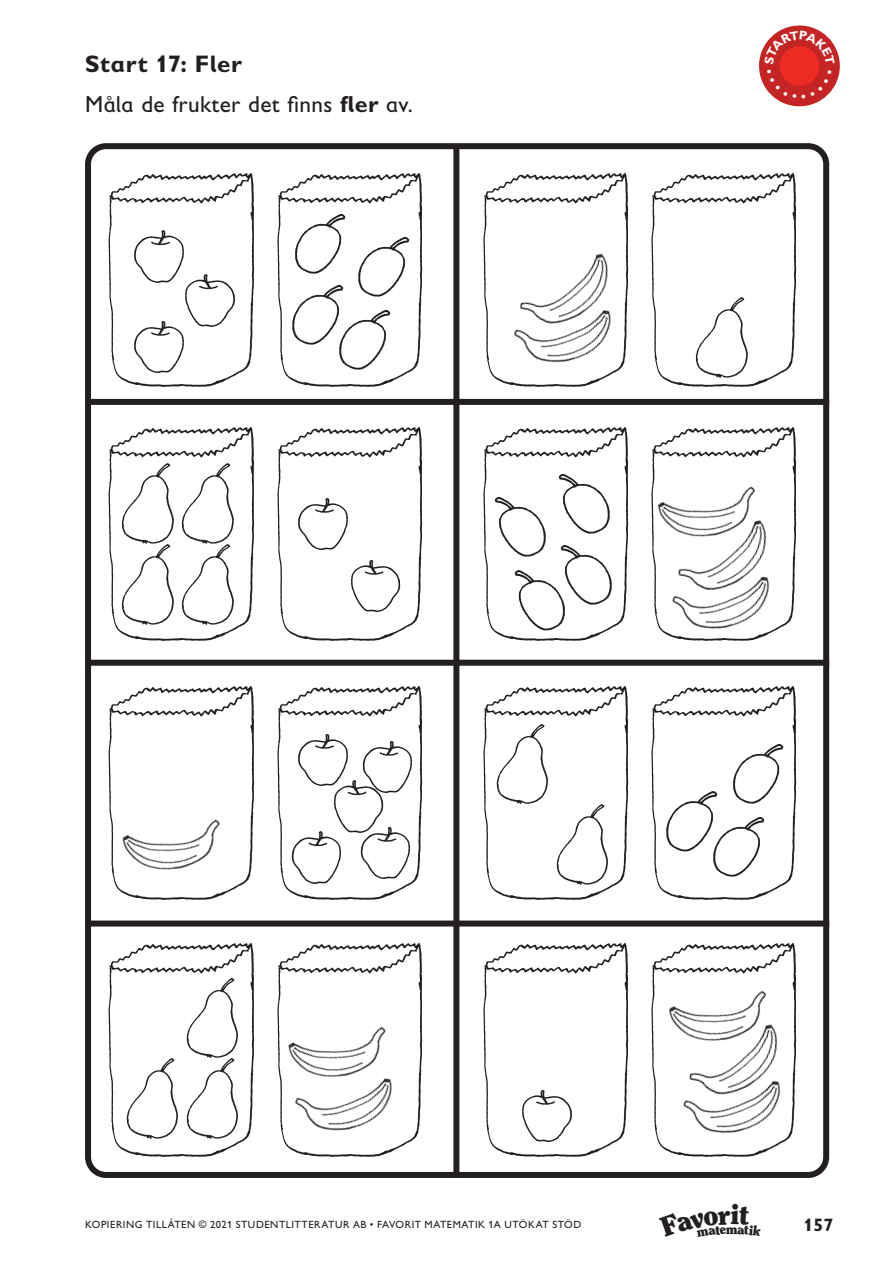
<style>
.page{position:relative;width:893px;height:1263px;background:#fff}
.page>*{position:absolute;margin:0;border:0;box-sizing:border-box;transform-origin:0 0}
.t1{font:700 24px "Gill Sans Infant Std";letter-spacing:.025em;color:#231f20}
.t2{font:23.25px "Gill Sans Infant Std";letter-spacing:.015em;color:#231f20}
.t3{font:700 18px "Gill Sans Infant Std";color:#231f20}
.t4{font:900 13.35px "Clearface";color:#231f20}
.t5{font:10.5px "Gill Sans Infant Std";letter-spacing:.05em;color:#231f20}
.s1{font-weight:700}
</style>
<div class="page">
<div style="left:759px;top:26px;width:81px;height:80px;background:#c42424;border-radius:50%"></div>
<div style="left:85px;top:143px;width:744px;height:1035px;border:6px solid #231f20;border-radius:18px"></div>
<div style="left:85px;top:660px;width:744px;height:6px;background:#231f20"></div>
<div style="left:85px;top:399px;width:744px;height:6px;background:#231f20"></div>
<div style="left:85px;top:920px;width:744px;height:6px;background:#231f20"></div>
<div style="left:453px;top:147px;width:6px;height:1031px;background:#231f20"></div>
<img style="left:483px;top:173px;width:146px;height:207px">
<img style="left:651px;top:173px;width:146px;height:214px">
<img style="left:483px;top:427px;width:146px;height:214px">
<img style="left:654px;top:427px;width:143px;height:200px">
<img style="left:483px;top:686px;width:146px;height:214px">
<img style="left:651px;top:686px;width:146px;height:214px">
<img style="left:483px;top:943px;width:146px;height:214px">
<img style="left:651px;top:943px;width:146px;height:208px">
<img style="left:88px;top:164px;width:167px;height:228px">
<img style="left:277px;top:173px;width:146px;height:214px">
<img style="left:88px;top:419px;width:167px;height:228px">
<img style="left:277px;top:427px;width:146px;height:214px">
<img style="left:88px;top:677px;width:167px;height:228px">
<img style="left:277px;top:686px;width:146px;height:214px">
<img style="left:88px;top:934px;width:167px;height:228px">
<img style="left:278px;top:943px;width:145px;height:202px">
<img style="left:115px;top:217px;width:75px;height:71px">
<img style="left:179px;top:261px;width:75px;height:71px">
<img style="left:115px;top:308px;width:75px;height:71px">
<img style="left:279px;top:484px;width:75px;height:71px">
<img style="left:344px;top:546px;width:76px;height:72px">
<img style="left:348px;top:814px;width:69px;height:71px">
<img style="left:279px;top:720px;width:75px;height:71px">
<img style="left:343px;top:727px;width:75px;height:71px">
<img style="left:277px;top:818px;width:71px;height:71px">
<img style="left:327px;top:767px;width:76px;height:71px">
<img style="left:516px;top:1076px;width:75px;height:71px">
<img style="left:656px;top:536px;width:126px;height:124px">
<img style="left:668px;top:504px;width:109px;height:106px">
<img style="left:651px;top:442px;width:123px;height:129px">
<img style="left:667px;top:1040px;width:126px;height:117px">
<img style="left:679px;top:1008px;width:109px;height:106px">
<img style="left:657px;top:946px;width:128px;height:129px">
<img style="left:279px;top:1038px;width:126px;height:119px">
<img style="left:277px;top:983px;width:127px;height:128px">
<img style="left:111px;top:775px;width:127px;height:129px">
<img style="left:498px;top:270px;width:126px;height:117px">
<img style="left:510px;top:237px;width:108px;height:106px">
<img style="left:283px;top:201px;width:70px;height:71px">
<img style="left:347px;top:225px;width:70px;height:87px">
<img style="left:281px;top:272px;width:69px;height:87px">
<img style="left:327px;top:298px;width:70px;height:87px">
<img style="left:551px;top:461px;width:70px;height:71px">
<img style="left:488px;top:485px;width:69px;height:87px">
<img style="left:554px;top:532px;width:70px;height:87px">
<img style="left:507px;top:558px;width:70px;height:83px">
<img style="left:721px;top:731px;width:70px;height:88px">
<img style="left:655px;top:779px;width:70px;height:87px">
<img style="left:702px;top:804px;width:69px;height:88px">
<img style="left:115px;top:453px;width:60px;height:81px">
<img style="left:175px;top:453px;width:69px;height:81px">
<img style="left:115px;top:534px;width:60px;height:99px">
<img style="left:175px;top:534px;width:69px;height:99px">
<img style="left:689px;top:286px;width:69px;height:100px">
<img style="left:489px;top:713px;width:69px;height:100px">
<img style="left:549px;top:794px;width:69px;height:99px">
<img style="left:179px;top:967px;width:69px;height:81px">
<img style="left:119px;top:1048px;width:60px;height:99px">
<img style="left:179px;top:1048px;width:69px;height:99px">
<svg style="left:764px;top:31px;width:71px;height:68px"></svg>
<h1 class="t1" style="left:85px;top:49px;width:158px">Start 17: Fler</h1>
<h2 class="t2" style="left:85px;top:91px;width:329px">Måla de frukter det finns <span class="s1">fler</span> av.</h2>
<p class="t5" style="left:85px;top:1219px;width:498px">KOPIERING TILLÅTEN © 2021 STUDENTLITTERATUR AB • FAVORIT MATEMATIK 1A UTÖKAT STÖD</p>
<h3 class="t3" style="left:804px;top:1214px;width:31px">157</h3>
<p class="t4" style="left:726px;top:1221px;width:13px">m</p>
</div>
